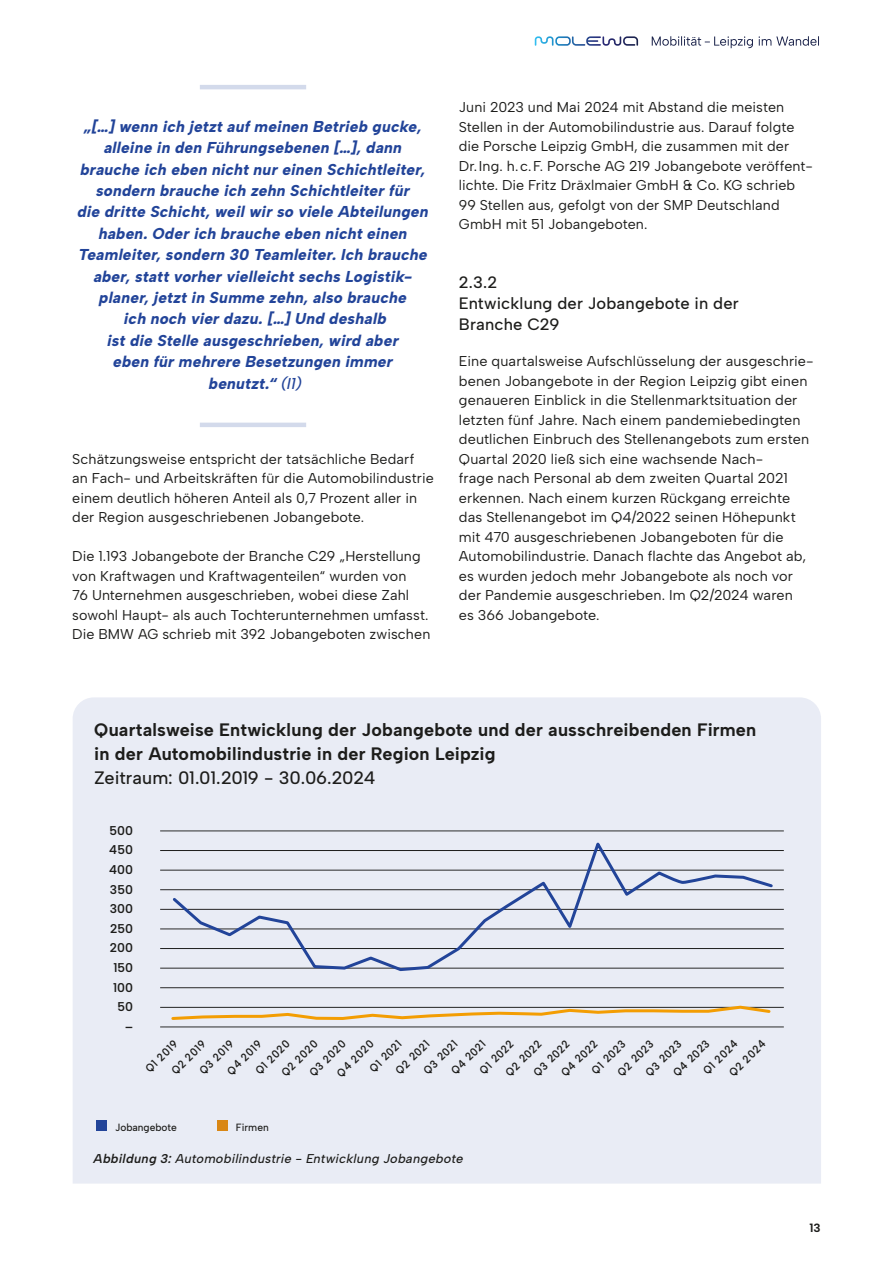
<style>
.page{position:relative;width:893px;height:1263px;background:#fff}
.page>*{position:absolute;margin:0;border:0;box-sizing:border-box;transform-origin:0 0}
.t1{font:700 18px/24px "Albert Sans";letter-spacing:.01em;color:#1d1d1b}
.t2{font:500 18px "Albert Sans";letter-spacing:-.01em;color:#1d1d1b}
.t3{font:500 16.5px/21px "Albert Sans";letter-spacing:.01em;color:#1d1d1b}
.t4{font:italic 800 15.75px/21.5px "Albert Sans";letter-spacing:.015em;color:#249;text-align:center}
.t5{font:14.25px/19.5px "Albert Sans";letter-spacing:.01em;color:#1d1d1b}
.t6{font:italic 500 12.75px "Albert Sans";letter-spacing:.02em;color:#1d1d1b}
.t7{font:600 12.75px/19.6px "Albert Sans";color:#1d1d1b;text-align:right}
.t8{font:700 12px "Albert Sans";color:#1d1d1b}
.t9{font:600 11.25px "Albert Sans";color:#1d1d1b;scale:.9 1}
.t10{font:500 10.5px "Albert Sans";color:#1d1d1b}
.s1{font-weight:500}
.s2{font-weight:600}
</style>
<div class="page">
<svg style="left:652px;top:36px;width:167px;height:12px"></svg>
<svg style="left:535px;top:36px;width:103px;height:10px"></svg>
<hr style="left:200px;top:85px;width:106px;height:4px;background:#d3daeb">
<hr style="left:200px;top:423px;width:106px;height:4px;background:#d3daeb">
<div style="left:73px;top:697px;width:748px;height:486px;background:#e9ecf5"></div>
<div style="left:96px;top:1120px;width:11px;height:11px;background:#249"></div>
<div style="left:217px;top:1120px;width:10px;height:11px;background:#d98715"></div>
<div style="left:147px;top:993px;width:637px;height:27px;background:#e9ecf5"></div>
<div style="left:147px;top:1013px;width:637px;height:27px;background:#1d1d1b;opacity:.85"></div>
<div style="left:147px;top:954px;width:637px;height:27px;background:#1d1d1b;opacity:.85"></div>
<div style="left:147px;top:915px;width:637px;height:27px;background:#1d1d1b;opacity:.85"></div>
<div style="left:147px;top:837px;width:637px;height:27px;background:#e9ecf5"></div>
<div style="left:147px;top:816px;width:637px;height:28px;background:#1d1d1b;opacity:.85"></div>
<div style="left:147px;top:895px;width:637px;height:28px;background:#1d1d1b;opacity:.85"></div>
<div style="left:147px;top:934px;width:637px;height:28px;background:#e9ecf5"></div>
<div style="left:147px;top:973px;width:637px;height:28px;background:#1d1d1b;opacity:.85"></div>
<div style="left:147px;top:875px;width:637px;height:27px;background:#1d1d1b;opacity:.85"></div>
<div style="left:147px;top:856px;width:637px;height:27px;background:#e9ecf5"></div>
<svg style="left:170px;top:837px;width:605px;height:136px"></svg>
<svg style="left:170px;top:1005px;width:602px;height:16px"></svg>
<p class="t4" style="left:77px;top:116px;width:353px">„[…] wenn ich jetzt auf meinen Betrieb gucke, alleine in den Führungsebenen […], dann brauche ich eben nicht nur einen Schichtleiter, sondern brauche ich zehn Schichtleiter für<br>die dritte Schicht, weil wir so viele Abteilungen haben. Oder ich brauche eben nicht einen Teamleiter, sondern 30 Teamleiter. Ich brauche aber, statt vorher vielleicht sechs Logistik&shy;planer, jetzt in Summe zehn, also brauche<br>ich noch vier dazu. […] Und deshalb<br>ist die Stelle ausgeschrieben, wird aber<br>eben für mehrere Besetzungen immer benutzt.“ <span class="s1">(I1)</span></p>
<p class="t5" style="left:72px;top:449px;width:363px">Schätzungsweise entspricht der tatsächliche Bedarf<br>an Fach- und Arbeitskräften für die Automobilindustrie einem deutlich höheren Anteil als 0,7 Prozent aller in der Region ausgeschriebenen Jobangebote.</p>
<p class="t5" style="left:72px;top:546px;width:360px">Die 1.193 Jobangebote der Branche C29 „Herstellung von Kraftwagen und Kraftwagenteilen“ wurden von<br>76 Unternehmen ausgeschrieben, wobei diese Zahl sowohl Haupt- als auch Tochterunternehmen umfasst.<br>Die BMW AG schrieb mit 392 Jobangeboten zwischen</p>
<p class="t5" style="left:459px;top:98px;width:355px">Juni 2023 und Mai 2024 mit Abstand die meisten Stellen in der Automobilindustrie aus. Darauf folgte die Porsche Leipzig GmbH, die zusammen mit der<br>Dr. Ing. h.c.F. Porsche AG 219 Jobangebote veröffent&shy;lichte. Die Fritz Dräxlmaier GmbH &amp; Co. KG schrieb 99 Stellen aus, gefolgt von der SMP Deutschland GmbH mit 51 Jobangeboten.</p>
<p class="t3" style="left:459px;top:272px;width:281px">2.3.2<br>Entwicklung der Jobangebote in der<br>Branche C29</p>
<p class="t5" style="left:459px;top:351px;width:356px">Eine quartalsweise Aufschlüsselung der ausgeschrie&shy;benen Jobangebote in der Region Leipzig gibt einen genaueren Einblick in die Stellenmarktsituation der letzten fünf Jahre. Nach einem pandemiebedingten deutlichen Einbruch des Stellenangebots zum ersten Quartal 2020 ließ sich eine wachsende Nach -<br>frage nach Personal ab dem zweiten Quartal 2021 erkennen. Nach einem kurzen Rückgang erreichte das Stellenangebot im Q4/2022 seinen Höhepunkt mit 470 ausgeschriebenen Jobangeboten für die Automobilindustrie. Danach flachte das Angebot ab, es wurden jedoch mehr Jobangebote als noch vor der Pandemie ausgeschrieben. Im Q2/2024 waren<br>es 366 Jobangebote.</p>
<p class="t1" style="left:94px;top:717px;width:663px">Quartalsweise Entwicklung der Jobangebote und der ausschreibenden Firmen in der Automobilindustrie in der Region Leipzig</p>
<p class="t2" style="left:94px;top:766px;width:283px">Zeitraum: 01.01.2019 - 30.06.2024</p>
<p class="t7" style="left:109px;top:820px;width:25px">500<br>450<br>400<br>350<br>300<br>250<br>200<br>150<br>100<br>50 –</p>
<p class="t9" style="left:224px;top:1068px;width:50px;rotate:-45deg">Q4 2019</p>
<p class="t9" style="left:726px;top:1069px;width:53px;rotate:-45deg">Q2 2024</p>
<p class="t9" style="left:700px;top:1067px;width:50px;rotate:-45deg">Q1 2024</p>
<p class="t9" style="left:197px;top:1067px;width:49px;rotate:-45deg">Q3 2019</p>
<p class="t9" style="left:169px;top:1067px;width:49px;rotate:-45deg">Q2 2019</p>
<p class="t9" style="left:143px;top:1065px;width:46px;rotate:-45deg">Q1 2019</p>
<p class="t9" style="left:558px;top:1070px;width:53px;rotate:-45deg">Q4 2022</p>
<p class="t9" style="left:531px;top:1069px;width:52px;rotate:-45deg">Q3 2022</p>
<p class="t9" style="left:503px;top:1069px;width:52px;rotate:-45deg">Q2 2022</p>
<p class="t9" style="left:477px;top:1067px;width:49px;rotate:-45deg">Q1 2022</p>
<p class="t9" style="left:670px;top:1070px;width:53px;rotate:-45deg">Q4 2023</p>
<p class="t9" style="left:643px;top:1069px;width:52px;rotate:-45deg">Q3 2023</p>
<p class="t9" style="left:615px;top:1069px;width:52px;rotate:-45deg">Q2 2023</p>
<p class="t9" style="left:589px;top:1067px;width:49px;rotate:-45deg">Q1 2023</p>
<p class="t9" style="left:334px;top:1070px;width:53px;rotate:-45deg">Q4 2020</p>
<p class="t9" style="left:306px;top:1069px;width:53px;rotate:-45deg">Q3 2020</p>
<p class="t9" style="left:278px;top:1069px;width:53px;rotate:-45deg">Q2 2020</p>
<p class="t9" style="left:252px;top:1067px;width:50px;rotate:-45deg">Q1 2020</p>
<p class="t9" style="left:448px;top:1068px;width:50px;rotate:-45deg">Q4 2021</p>
<p class="t9" style="left:393px;top:1067px;width:49px;rotate:-45deg">Q2 2021</p>
<p class="t9" style="left:421px;top:1067px;width:49px;rotate:-45deg">Q3 2021</p>
<p class="t9" style="left:367px;top:1065px;width:46px;rotate:-45deg">Q1 2021</p>
<p class="t10" style="left:115px;top:1120px;width:63px">Jobangebote</p>
<p class="t10" style="left:236px;top:1120px;width:34px">Firmen</p>
<p class="t6" style="left:94px;top:1150px;width:371px"><span class="s2">Abbildung 3:</span> Automobilindustrie - Entwicklung Jobangebote</p>
<p class="t8" style="left:810px;top:1220px;width:13px">13</p>
</div>
